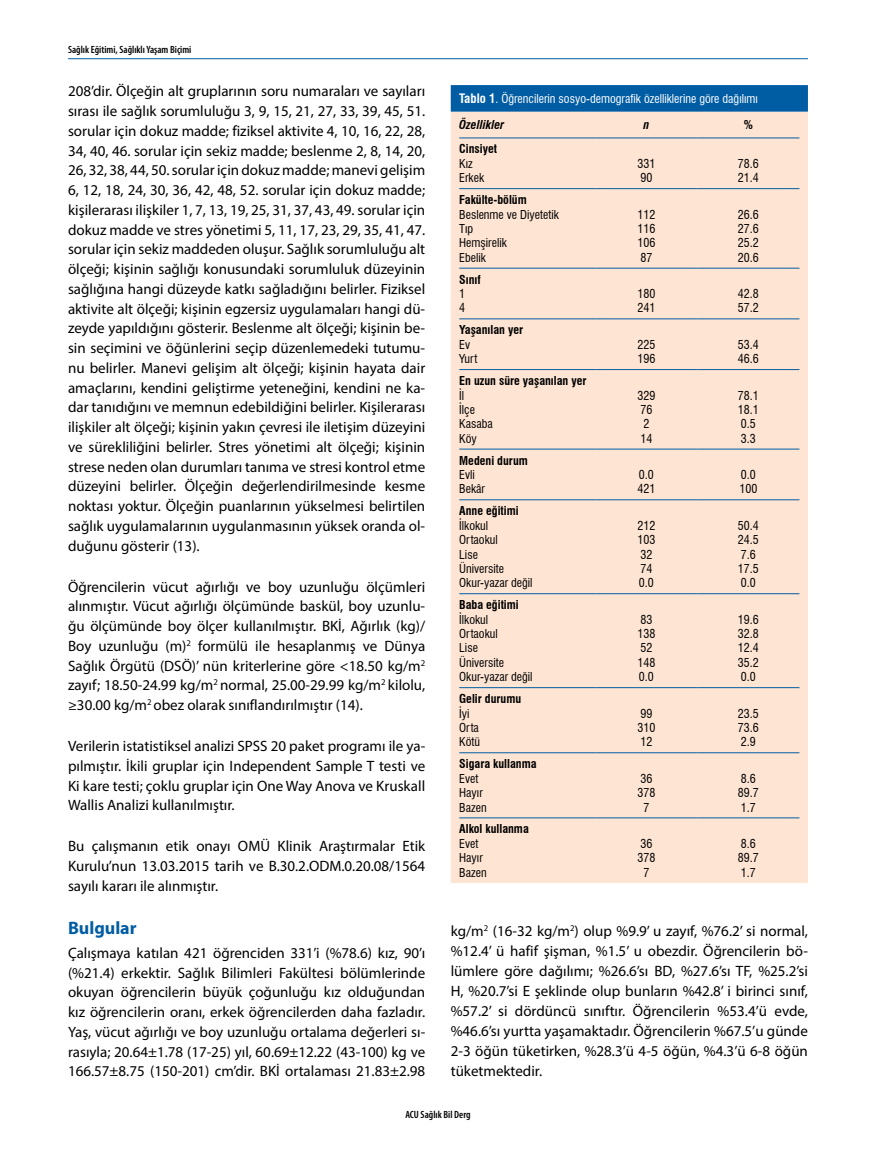
<style>
.page{position:relative;width:893px;height:1170px;background:#fff}
.page>*{position:absolute;margin:0;border:0;box-sizing:border-box;transform-origin:0 0}
.t1{font:700 18px "Myriad Pro";color:#005da4}
.t2{font:15px/19.8px "Myriad Pro";color:#000;text-align:justify}
.t3{font:condensed 12px/14.4px "Swiss 721 BT";color:#000}
.t4{font:700 condensed 12px "Swiss 721 BT";color:#000}
.t5{font:condensed 12px/26.1px "Swiss 721 BT";color:#fff}
.t6{font:italic 700 condensed 12px "Swiss 721 BT";color:#000}
.t7{font:600 condensed 10.5px "Myriad Pro";color:#000}
.s1{font-weight:700;font-size:12.75px}
.s2{font-weight:700;font-style:italic;color:#000}
</style>
<div class="page">
<hr style="left:68px;top:58px;width:740px;height:1px;background:#005da4">
<svg style="left:451px;top:85px;width:357px;height:27px;background:#045fa5"></svg>
<div style="left:451px;top:112px;width:357px;height:770px;background:#fee4d2"></div>
<hr style="left:459px;top:188px;width:136px;height:1px;background:#005da4">
<hr style="left:595px;top:188px;width:102px;height:1px;background:#005da4">
<hr style="left:697px;top:188px;width:102px;height:1px;background:#005da4">
<hr style="left:459px;top:268px;width:136px;height:1px;background:#005da4">
<hr style="left:595px;top:268px;width:102px;height:1px;background:#005da4">
<hr style="left:697px;top:268px;width:102px;height:1px;background:#005da4">
<hr style="left:459px;top:318px;width:136px;height:1px;background:#005da4">
<hr style="left:595px;top:318px;width:102px;height:1px;background:#005da4">
<hr style="left:697px;top:318px;width:102px;height:1px;background:#005da4">
<hr style="left:459px;top:369px;width:136px;height:1px;background:#005da4">
<hr style="left:595px;top:369px;width:102px;height:1px;background:#005da4">
<hr style="left:697px;top:369px;width:102px;height:1px;background:#005da4">
<hr style="left:459px;top:449px;width:136px;height:1px;background:#005da4">
<hr style="left:595px;top:449px;width:102px;height:1px;background:#005da4">
<hr style="left:697px;top:449px;width:102px;height:1px;background:#005da4">
<hr style="left:459px;top:499px;width:136px;height:1px;background:#005da4">
<hr style="left:595px;top:499px;width:102px;height:1px;background:#005da4">
<hr style="left:697px;top:499px;width:102px;height:1px;background:#005da4">
<hr style="left:459px;top:593px;width:136px;height:1px;background:#005da4">
<hr style="left:595px;top:593px;width:102px;height:1px;background:#005da4">
<hr style="left:697px;top:593px;width:102px;height:1px;background:#005da4">
<hr style="left:459px;top:687px;width:136px;height:1px;background:#005da4">
<hr style="left:595px;top:687px;width:102px;height:1px;background:#005da4">
<hr style="left:697px;top:687px;width:102px;height:1px;background:#005da4">
<hr style="left:459px;top:752px;width:136px;height:1px;background:#005da4">
<hr style="left:595px;top:752px;width:102px;height:1px;background:#005da4">
<hr style="left:697px;top:752px;width:102px;height:1px;background:#005da4">
<hr style="left:459px;top:137px;width:136px;height:1px;background:#005da4">
<hr style="left:595px;top:137px;width:102px;height:1px;background:#005da4">
<hr style="left:697px;top:137px;width:102px;height:1px;background:#005da4">
<hr style="left:459px;top:817px;width:136px;height:1px;background:#005da4">
<hr style="left:595px;top:817px;width:102px;height:1px;background:#005da4">
<hr style="left:697px;top:817px;width:102px;height:1px;background:#005da4">
<p class="t7" style="left:68px;top:44px;width:125px">Sağlık Eğitimi, Sağlıklı Yaşam Biçimi</p>
<p class="t2" style="left:68px;top:81px;width:359px">208’dir. Ölçeğin alt gruplarının soru numaraları ve sayıları sırası ile sağlık sorumluluğu 3, 9, 15, 21, 27, 33, 39, 45, 51. sorular için dokuz madde; fiziksel aktivite 4, 10, 16, 22, 28, 34, 40, 46. sorular için sekiz madde; beslenme 2, 8, 14, 20, 26, 32, 38, 44, 50. sorular için dokuz madde; manevi gelişim 6, 12, 18, 24, 30, 36, 42, 48, 52. sorular için dokuz madde; kişilerarası ilişkiler 1, 7, 13, 19, 25, 31, 37, 43, 49. sorular için dokuz madde ve stres yönetimi 5, 11, 17, 23, 29, 35, 41, 47. sorular için sekiz maddeden oluşur. Sağlık sorumluluğu alt ölçeği; kişinin sağlığı konusundaki sorumluluk düzeyinin sağlığına hangi düzeyde katkı sağladığını belirler. Fiziksel aktivite alt ölçeği; kişinin egzersiz uygulamaları hangi dü&shy;zeyde yapıldığını gösterir. Beslenme alt ölçeği; kişinin be&shy;sin seçimini ve öğünlerini seçip düzenlemedeki tutumu&shy;nu belirler. Manevi gelişim alt ölçeği; kişinin hayata dair amaçlarını, kendini geliştirme yeteneğini, kendini ne ka&shy;dar tanıdığını ve memnun edebildiğini belirler. Kişilerarası ilişkiler alt ölçeği; kişinin yakın çevresi ile iletişim düzeyini ve sürekliliğini belirler. Stres yönetimi alt ölçeği; kişinin strese neden olan durumları tanıma ve stresi kontrol etme düzeyini belirler. Ölçeğin değerlendirilmesinde kesme noktası yoktur. Ölçeğin puanlarının yükselmesi belirtilen sağlık uygulamalarının uygulanmasının yüksek oranda ol&shy;duğunu gösterir (13).</p>
<p class="t2" style="left:68px;top:576px;width:359px">Öğrencilerin vücut ağırlığı ve boy uzunluğu ölçümleri alınmıştır. Vücut ağırlığı ölçümünde baskül, boy uzunlu&shy;ğu ölçümünde boy ölçer kullanılmıştır. BKİ, Ağırlık (kg)/ Boy uzunluğu (m)<sup>2</sup> formülü ile hesaplanmış ve Dünya Sağlık Örgütü (DSÖ)’ nün kriterlerine göre &lt;18.50 kg/m<sup>2 </sup>zayıf; 18.50-24.99 kg/m<sup>2</sup> normal, 25.00-29.99 kg/m<sup>2</sup> kilolu, ≥30.00 kg/m<sup>2</sup> obez olarak sınıflandırılmıştır (14).</p>
<p class="t2" style="left:68px;top:735px;width:359px">Verilerin istatistiksel analizi SPSS 20 paket programı ile ya&shy;pılmıştır. İkili gruplar için Independent Sample T testi ve Ki kare testi; çoklu gruplar için One Way Anova ve Kruskall Wallis Analizi kullanılmıştır.</p>
<p class="t2" style="left:68px;top:836px;width:359px">Bu çalışmanın etik onayı OMÜ Klinik Araştırmalar Etik Kurulu’nun 13.03.2015 tarih ve B.30.2.ODM.0.20.08/1564 sayılı kararı ile alınmıştır.</p>
<p class="t1" style="left:68px;top:916px;width:70px">Bulgular</p>
<p class="t2" style="left:68px;top:942px;width:359px">Çalışmaya katılan 421 öğrenciden 331’i (%78.6) kız, 90’ı (%21.4) erkektir. Sağlık Bilimleri Fakültesi bölümlerinde okuyan öğrencilerin büyük çoğunluğu kız olduğundan kız öğrencilerin oranı, erkek öğrencilerden daha fazladır.<br>Yaş, vücut ağırlığı ve boy uzunluğu ortalama değerleri sı&shy;rasıyla; 20.64±1.78 (17-25) yıl, 60.69±12.22 (43-100) kg ve 166.57±8.75 (150-201) cm’dir. BKİ ortalaması 21.83±2.98</p>
<p class="t5" style="left:459px;top:86px;width:300px"><span class="s1">Tablo 1</span>. Öğrencilerin sosyo-demografik özelliklerine göre dağılımı<br><span class="s2">Özellikler</span></p>
<p class="t6" style="left:643px;top:118px;width:7px">n</p>
<p class="t6" style="left:744px;top:118px;width:11px">%</p>
<p class="t4" style="left:459px;top:142px;width:39px">Cinsiyet</p>
<p class="t3" style="left:459px;top:156px;width:26px">Kız<br>Erkek</p>
<p class="t3" style="left:637px;top:156px;width:19px">331<br>90</p>
<p class="t3" style="left:738px;top:156px;width:22px">78.6<br>21.4</p>
<p class="t4" style="left:459px;top:192px;width:69px">Fakülte-bölüm</p>
<p class="t3" style="left:459px;top:207px;width:101px">Beslenme ve Diyetetik<br>Tıp<br>Hemşirelik<br>Ebelik</p>
<p class="t3" style="left:637px;top:207px;width:19px;text-align:justify">112<br>116<br>106<br>87</p>
<p class="t3" style="left:738px;top:207px;width:22px;text-align:justify">26.6<br>27.6<br>25.2<br>20.6</p>
<p class="t4" style="left:459px;top:272px;width:23px">Sınıf</p>
<p class="t3" style="left:459px;top:286px;width:7px">1<br>4</p>
<p class="t3" style="left:637px;top:286px;width:19px">180<br>241</p>
<p class="t3" style="left:738px;top:286px;width:22px">42.8<br>57.2</p>
<p class="t4" style="left:459px;top:323px;width:65px">Yaşanılan yer</p>
<p class="t3" style="left:459px;top:337px;width:20px">Ev<br>Yurt</p>
<p class="t3" style="left:637px;top:337px;width:19px">225<br>196</p>
<p class="t3" style="left:738px;top:337px;width:22px">53.4<br>46.6</p>
<p class="t4" style="left:459px;top:373px;width:129px">En uzun süre yaşanılan yer</p>
<p class="t3" style="left:459px;top:388px;width:35px">İl<br>İlçe<br>Kasaba<br>Köy</p>
<p class="t3" style="left:637px;top:388px;width:19px">329<br>76<br>2<br>14</p>
<p class="t3" style="left:738px;top:388px;width:22px">78.1<br>18.1<br>0.5<br>3.3</p>
<p class="t4" style="left:459px;top:453px;width:70px">Medeni durum</p>
<p class="t3" style="left:459px;top:467px;width:27px">Evli<br>Bekâr</p>
<p class="t3" style="left:637px;top:467px;width:19px">0.0<br>421</p>
<p class="t3" style="left:739px;top:467px;width:19px">0.0<br>100</p>
<p class="t4" style="left:459px;top:503px;width:61px">Anne eğitimi</p>
<p class="t3" style="left:459px;top:518px;width:75px">İlkokul<br>Ortaokul<br>Lise<br>Üniversite<br>Okur-yazar değil</p>
<p class="t3" style="left:637px;top:518px;width:19px">212<br>103<br>32<br>74<br>0.0</p>
<p class="t3" style="left:738px;top:518px;width:22px">50.4<br>24.5<br>7.6<br>17.5<br>0.0</p>
<p class="t4" style="left:459px;top:597px;width:61px">Baba eğitimi</p>
<p class="t3" style="left:459px;top:612px;width:75px">İlkokul<br>Ortaokul<br>Lise<br>Üniversite<br>Okur-yazar değil</p>
<p class="t3" style="left:637px;top:612px;width:19px">83<br>138<br>52<br>148<br>0.0</p>
<p class="t3" style="left:738px;top:612px;width:22px;text-align:justify">19.6<br>32.8<br>12.4<br>35.2<br>0.0</p>
<p class="t4" style="left:459px;top:691px;width:63px">Gelir durumu</p>
<p class="t3" style="left:459px;top:706px;width:22px">İyi<br>Orta<br>Kötü</p>
<p class="t3" style="left:637px;top:706px;width:19px">99<br>310<br>12</p>
<p class="t3" style="left:738px;top:706px;width:22px;text-align:justify">23.5<br>73.6<br>2.9</p>
<p class="t4" style="left:459px;top:756px;width:79px">Sigara kullanma</p>
<p class="t3" style="left:459px;top:771px;width:29px">Evet<br>Hayır<br>Bazen</p>
<p class="t3" style="left:637px;top:771px;width:19px;text-align:center">36<br>378<br>7</p>
<p class="t3" style="left:738px;top:771px;width:22px">8.6<br>89.7<br>1.7</p>
<p class="t4" style="left:459px;top:821px;width:71px">Alkol kullanma</p>
<p class="t3" style="left:459px;top:836px;width:29px">Evet<br>Hayır<br>Bazen</p>
<p class="t3" style="left:637px;top:836px;width:19px;text-align:center">36<br>378<br>7</p>
<p class="t3" style="left:738px;top:836px;width:22px">8.6<br>89.7<br>1.7</p>
<p class="t2" style="left:451px;top:920px;width:359px">kg/m<sup>2</sup> (16-32 kg/m<sup>2</sup>) olup %9.9’ u zayıf, %76.2’ si normal, %12.4’ ü hafif şişman, %1.5’ u obezdir. Öğrencilerin bö&shy;lümlere göre dağılımı; %26.6’sı BD, %27.6’sı TF, %25.2’si H, %20.7’si E şeklinde olup bunların %42.8’ i birinci sınıf, %57.2’ si dördüncü sınıftır. Öğrencilerin %53.4’ü evde, %46.6’sı yurtta yaşamaktadır. Öğrencilerin %67.5’u günde 2-3 öğün tüketirken, %28.3’ü 4-5 öğün, %4.3’ü 6-8 öğün tüketmektedir.</p>
<p class="t7" style="left:405px;top:1108px;width:67px">ACU Sağlık Bil Derg</p>
</div>
